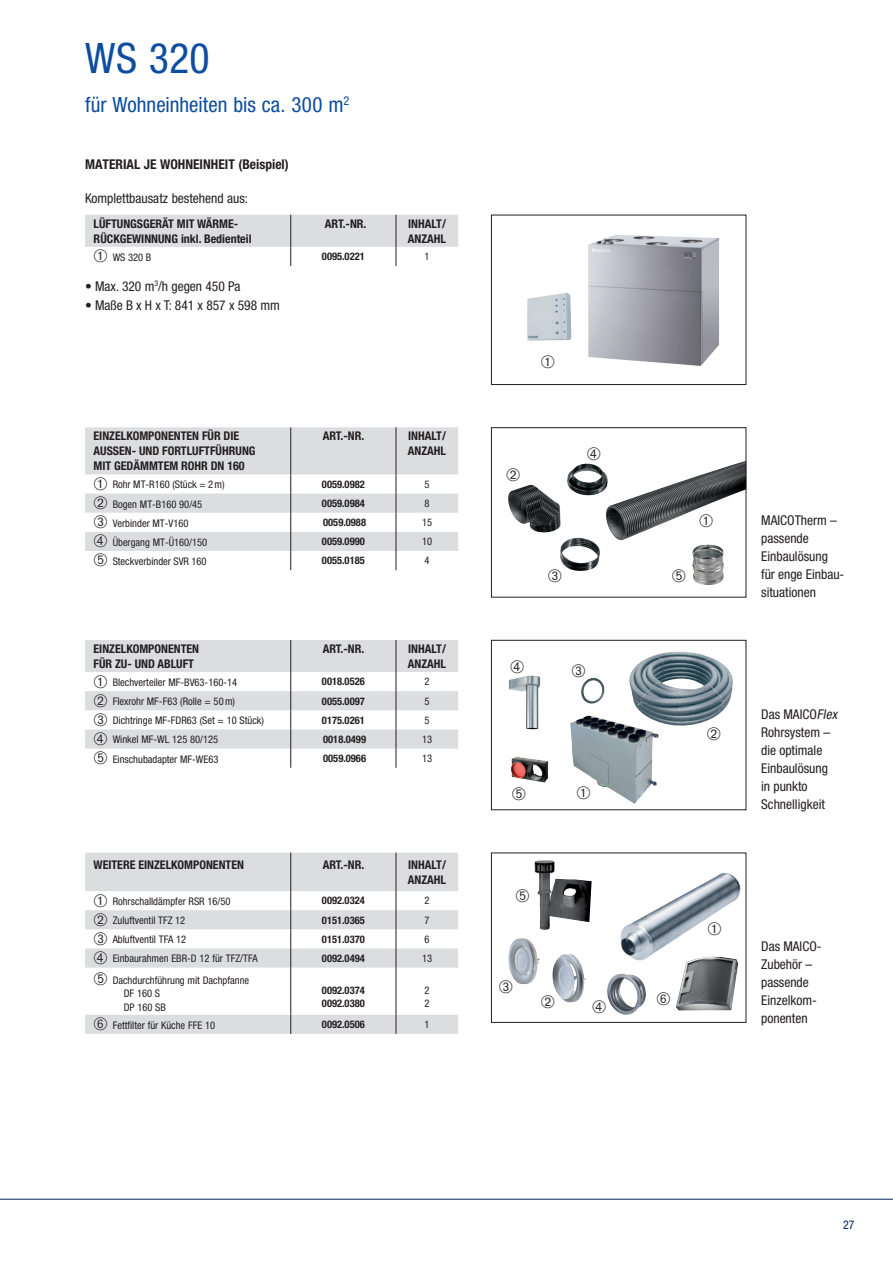
<style>
.page{position:relative;width:893px;height:1263px;background:#fff}
.page>*{position:absolute;margin:0;border:0;box-sizing:border-box;transform-origin:0 0}
.t1{font:condensed 42px "Helvetica Neue LTW1 G";color:#0d4da1}
.t2{font:condensed 21px "Helvetica Neue LTW1 G";color:#0d4da1}
.t3{font:condensed 13.5px/18px "Helvetica Neue LTW1 G";color:#231f20}
.t4{font:700 condensed 13.5px "Helvetica Neue LTW1 G";color:#231f20}
.t5{font:700 condensed 12px/15px "Helvetica Neue LTW1 G";color:#231f20}
.t6{font:condensed 12px "Helvetica Neue LTW1 G";color:#002361}
.t7{font:condensed 10.5px/13.5px "Helvetica Neue LTW1 G";color:#231f20}
.t8{font:700 condensed 10.5px/13.5px "Helvetica Neue LTW1 G";color:#231f20}
.s1{font-style:italic}
</style>
<div class="page">
<hr style="left:0;top:1199px;width:893px;height:1px;background:#002361">
<svg style="left:85px;top:427px;width:373px;height:124px;fill:#dcdddf"></svg>
<hr style="left:396px;top:427px;width:1px;height:47px;background:#231f20">
<svg style="left:290px;top:474px;width:1px;height:96px"></svg>
<svg style="left:396px;top:474px;width:1px;height:96px"></svg>
<hr style="left:290px;top:427px;width:1px;height:47px;background:#231f20">
<div style="left:491px;top:640px;width:255px;height:170px;border:1px solid #231f20"></div>
<img style="left:606px;top:461px;width:137px;height:76px">
<div style="left:491px;top:427px;width:255px;height:170px;border:1px solid #231f20"></div>
<div style="left:491px;top:215px;width:255px;height:170px;border:1px solid #231f20"></div>
<img style="left:527px;top:293px;width:44px;height:48px">
<img style="left:588px;top:235px;width:131px;height:131px">
<img style="left:629px;top:652px;width:104px;height:74px">
<img style="left:509px;top:676px;width:31px;height:53px">
<img style="left:510px;top:756px;width:38px;height:26px">
<img style="left:581px;top:678px;width:24px;height:26px">
<img style="left:570px;top:715px;width:88px;height:89px">
<img style="left:692px;top:544px;width:32px;height:41px">
<svg style="left:85px;top:853px;width:373px;height:181px;fill:#dcdddf"></svg>
<hr style="left:396px;top:853px;width:1px;height:38px;background:#231f20">
<hr style="left:396px;top:968px;width:1px;height:47px;background:#231f20">
<svg style="left:396px;top:1015px;width:1px;height:19px"></svg>
<svg style="left:396px;top:891px;width:1px;height:77px"></svg>
<hr style="left:290px;top:853px;width:1px;height:38px;background:#231f20">
<hr style="left:290px;top:968px;width:1px;height:47px;background:#231f20">
<svg style="left:290px;top:1015px;width:1px;height:19px"></svg>
<svg style="left:290px;top:891px;width:1px;height:77px"></svg>
<div style="left:491px;top:853px;width:255px;height:170px;border:1px solid #231f20"></div>
<img style="left:620px;top:873px;width:121px;height:88px">
<img style="left:534px;top:860px;width:58px;height:70px">
<img style="left:607px;top:973px;width:39px;height:42px">
<img style="left:508px;top:938px;width:23px;height:46px">
<img style="left:552px;top:954px;width:29px;height:48px">
<img style="left:676px;top:957px;width:62px;height:53px">
<svg style="left:85px;top:215px;width:373px;height:51px"></svg>
<svg style="left:85px;top:640px;width:373px;height:128px"></svg>
<svg style="left:577px;top:787px;width:13px;height:12px"></svg>
<svg style="left:700px;top:514px;width:13px;height:13px"></svg>
<svg style="left:708px;top:923px;width:13px;height:13px"></svg>
<svg style="left:552px;top:995px;width:2px;height:7px"></svg>
<svg style="left:508px;top:980px;width:4px;height:4px"></svg>
<h1 class="t1" style="left:85px;top:33px;width:126px">WS 320</h1>
<h2 class="t2" style="left:85px;top:92px;width:266px">für Wohneinheiten bis ca. 300 m<sup>2</sup></h2>
<p class="t4" style="left:85px;top:156px;width:205px">MATERIAL JE WOHNEINHEIT (Beispiel)</p>
<p class="t3" style="left:85px;top:189px;width:165px">Komplettbausatz bestehend aus:</p>
<p class="t5" style="left:94px;top:216px;width:160px">LÜFTUNGSGERÄT MIT WÄRME-<br>RÜCKGEWINNUNG inkl. Bedienteil</p>
<p class="t5" style="left:325px;top:216px;width:43px">ART.-NR.</p>
<p class="t5" style="left:408px;top:216px;width:40px">INHALT/<br>ANZAHL</p>
<p class="t7" style="left:94px;top:250px;width:59px">➀ WS 320 B</p>
<p class="t8" style="left:322px;top:250px;width:44px">0095.0221</p>
<p class="t7" style="left:425px;top:250px;width:7px">1</p>
<p class="t3" style="left:85px;top:277px;width:157px">• Max. 320 m<sup>3</sup>/h gegen 450 Pa</p>
<p class="t3" style="left:85px;top:296px;width:196px">• Maße B x H x T: 841 x 857 x 598 mm</p>
<p class="t5" style="left:94px;top:428px;width:164px">EINZELKOMPONENTEN FÜR DIE<br>AUSSEN- UND FORTLUFTFÜHRUNG<br>MIT GEDÄMMTEM ROHR DN 160</p>
<p class="t5" style="left:323px;top:428px;width:43px">ART.-NR.</p>
<p class="t5" style="left:408px;top:428px;width:40px">INHALT/<br>ANZAHL</p>
<p class="t7" style="left:94px;top:478px;width:133px">➀ Rohr MT-R160 (Stück = 2m)</p>
<p class="t8" style="left:322px;top:477px;width:44px">0059.0982</p>
<p class="t7" style="left:425px;top:477px;width:7px">5</p>
<p class="t7" style="left:94px;top:497px;width:110px">➁ Bogen MT-B160 90/45</p>
<p class="t8" style="left:322px;top:496px;width:44px">0059.0984</p>
<p class="t7" style="left:425px;top:496px;width:7px">8</p>
<p class="t7" style="left:94px;top:516px;width:96px">➂ Verbinder MT-V160</p>
<p class="t8" style="left:323px;top:516px;width:44px">0059.0988</p>
<p class="t7" style="left:422px;top:516px;width:12px">15</p>
<p class="t7" style="left:94px;top:535px;width:115px">➃ Übergang MT-Ü160/150</p>
<p class="t8" style="left:322px;top:535px;width:44px">0059.0990</p>
<p class="t7" style="left:422px;top:535px;width:12px">10</p>
<p class="t7" style="left:94px;top:554px;width:115px">➄ Steckverbinder SVR 160</p>
<p class="t8" style="left:322px;top:554px;width:44px">0055.0185</p>
<p class="t7" style="left:425px;top:554px;width:7px">4</p>
<p class="t5" style="left:94px;top:641px;width:107px">EINZELKOMPONENTEN<br>FÜR ZU- UND ABLUFT</p>
<p class="t5" style="left:323px;top:641px;width:43px">ART.-NR.</p>
<p class="t5" style="left:408px;top:641px;width:40px">INHALT/<br>ANZAHL</p>
<p class="t7" style="left:94px;top:676px;width:145px">➀ Blechverteiler MF-BV63-160-14</p>
<p class="t8" style="left:322px;top:675px;width:44px">0018.0526</p>
<p class="t7" style="left:425px;top:675px;width:7px">2</p>
<p class="t7" style="left:94px;top:695px;width:143px">➁ Flexrohr MF-F63 (Rolle = 50m)</p>
<p class="t8" style="left:322px;top:694px;width:44px">0055.0097</p>
<p class="t7" style="left:425px;top:694px;width:7px">5</p>
<p class="t7" style="left:94px;top:714px;width:172px">➂ Dichtringe MF-FDR63 (Set = 10 Stück)</p>
<p class="t8" style="left:322px;top:713px;width:44px">0175.0261</p>
<p class="t7" style="left:425px;top:713px;width:7px">5</p>
<p class="t7" style="left:94px;top:733px;width:126px">➃ Winkel MF-WL 125 80/125</p>
<p class="t8" style="left:323px;top:732px;width:44px">0018.0499</p>
<p class="t7" style="left:422px;top:732px;width:12px">13</p>
<p class="t7" style="left:94px;top:752px;width:126px">➄ Einschubadapter MF-WE63</p>
<p class="t8" style="left:323px;top:751px;width:44px">0059.0966</p>
<p class="t7" style="left:422px;top:751px;width:12px">13</p>
<p class="t5" style="left:94px;top:857px;width:152px">WEITERE EINZELKOMPONENTEN</p>
<p class="t5" style="left:323px;top:857px;width:43px">ART.-NR.</p>
<p class="t5" style="left:408px;top:857px;width:40px">INHALT/<br>ANZAHL</p>
<p class="t7" style="left:94px;top:895px;width:138px">➀ Rohrschalldämpfer RSR 16/50</p>
<p class="t8" style="left:322px;top:894px;width:44px">0092.0324</p>
<p class="t7" style="left:425px;top:894px;width:7px">2</p>
<p class="t7" style="left:94px;top:914px;width:93px">➁ Zuluftventil TFZ 12</p>
<p class="t8" style="left:322px;top:913px;width:44px">0151.0365</p>
<p class="t7" style="left:425px;top:913px;width:7px">7</p>
<p class="t7" style="left:94px;top:933px;width:94px">➂ Abluftventil TFA 12</p>
<p class="t8" style="left:322px;top:932px;width:44px">0151.0370</p>
<p class="t7" style="left:425px;top:932px;width:7px">6</p>
<p class="t7" style="left:94px;top:952px;width:166px">➃ Einbaurahmen EBR-D 12 für TFZ/TFA</p>
<p class="t8" style="left:322px;top:951px;width:44px">0092.0494</p>
<p class="t7" style="left:422px;top:951px;width:12px">13</p>
<p class="t7" style="left:124px;top:973px;width:127px;text-indent:-30px">➄ Dachdurchführung mit Dachpfanne<br>DF 160 S<br>DP 160 SB</p>
<p class="t8" style="left:322px;top:983px;width:44px">0092.0374<br>0092.0380</p>
<p class="t7" style="left:425px;top:983px;width:7px">2<br>2</p>
<p class="t7" style="left:94px;top:1018px;width:123px">➅ Fettfilter für Küche FFE 10</p>
<p class="t8" style="left:322px;top:1017px;width:44px">0092.0506</p>
<p class="t7" style="left:425px;top:1017px;width:7px">1</p>
<p class="t3" style="left:761px;top:512px;width:85px">MAICOTherm – passende<br>Einbaulösung für enge Einbau&shy;situationen</p>
<p class="t3" style="left:761px;top:705px;width:80px">Das MAICO<span class="s1">Flex<br></span>Rohrsystem – die optimale<br>Einbaulösung in punkto<br>Schnelligkeit</p>
<p class="t3" style="left:761px;top:937px;width:62px">Das MAICO-<br>Zubehör – passende<br>Einzelkom&shy;ponenten</p>
<p class="t6" style="left:843px;top:1217px;width:13px">27</p>
</div>
